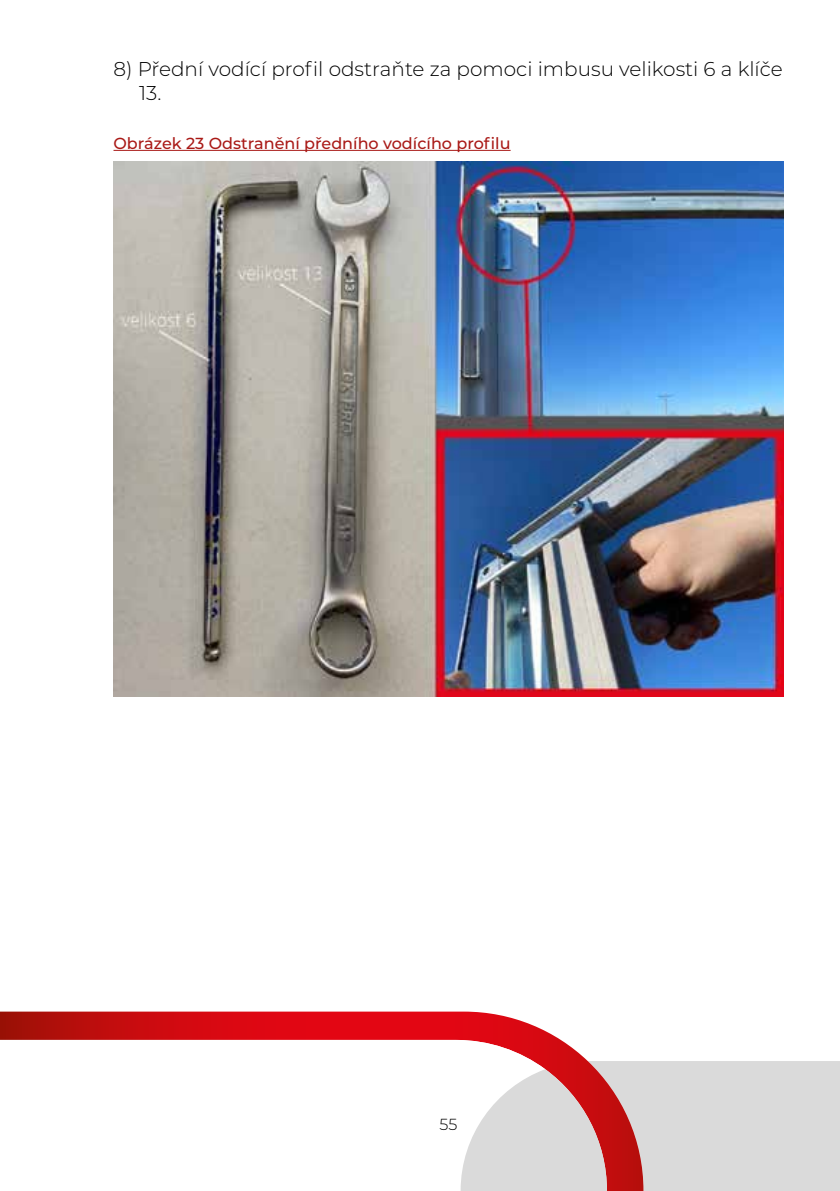
<style>
.page{position:relative;width:840px;height:1191px;background:#fff}
.page>*{position:absolute;margin:0;border:0;box-sizing:border-box;transform-origin:0 0}
.t1{font:300 20px/24px "Montserrat";color:#000}
.t2{font:500 16px "Montserrat";color:#a91916}
.t3{font:300 16px "Montserrat";color:#000}
</style>
<div class="page">
<svg style="left:0;top:1011px;width:588px;height:50px;background:#d7282e"></svg>
<svg style="left:0;top:1040px;width:545px;height:21px"></svg>
<svg style="left:460px;top:1061px;width:379px;height:130px;background:#dac6c6"></svg>
<hr style="left:113px;top:150px;width:397px;height:1px;background:#a91916">
<img style="left:113px;top:162px;width:669px;height:535px">
<p class="t1" style="left:139px;top:56px;width:644px;text-indent:-26px">8) Přední vodící profil odstraňte za pomoci imbusu velikosti 6 a klíče<br>13.</p>
<p class="t2" style="left:113px;top:132px;width:398px">Obrázek 23 Odstranění předního vodícího profilu</p>
<p class="t3" style="left:439px;top:1114px;width:19px">55</p>
</div>
